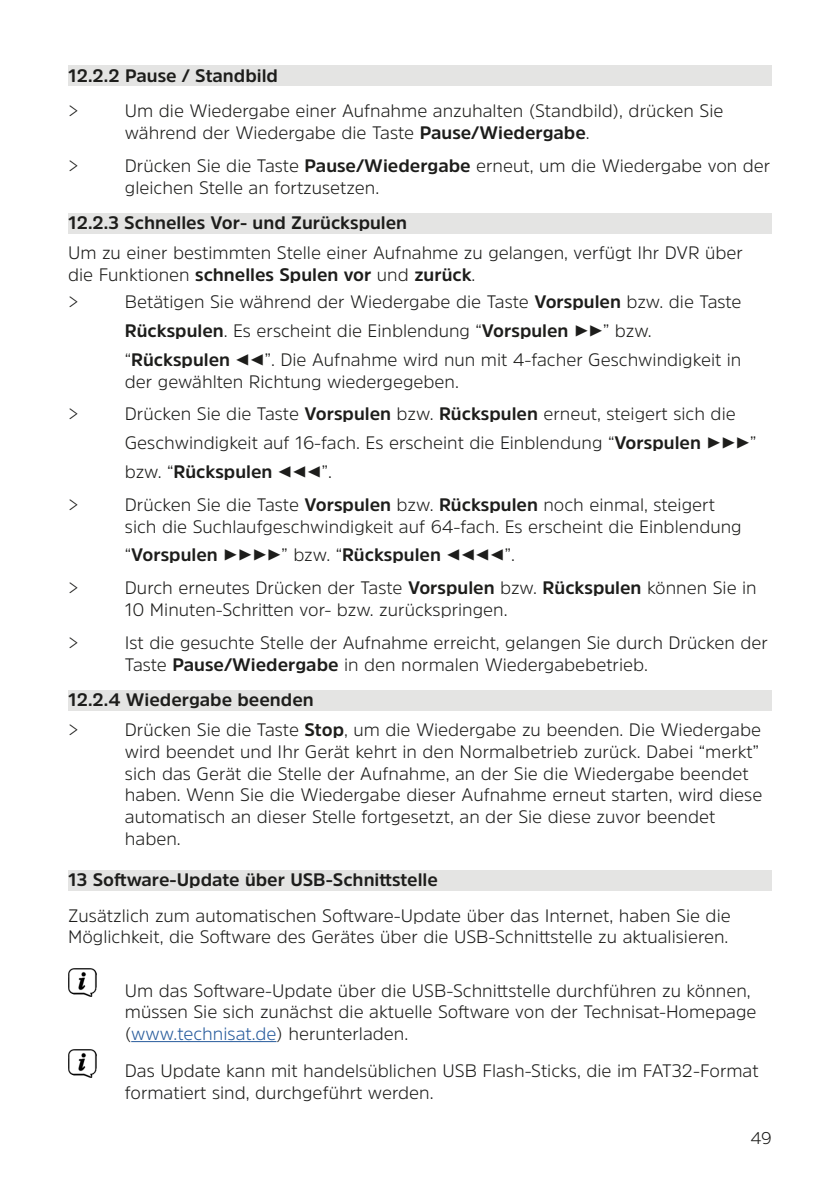
<style>
.page{position:relative;width:840px;height:1191px;background:#fff}
.page>*{position:absolute;margin:0;border:0;box-sizing:border-box;transform-origin:0 0}
.Einzug{font:300 18px/21.6px "Amsi Pro";color:#1d1d1b}
.Hinweis{font:300 18px/21.6px "Amsi Pro";color:#1d1d1b}
.Einzug-2{font:700 18px "Amsi Pro";color:#1d1d1b}
.t1{font:300 17px "Amsi Pro";color:#1d1d1b}
.s1{font-weight:700}
.s2{font-weight:300}
.s3{font-family:"Minion Pro";font-weight:400;font-size:24px}
.s4{color:#275b9c}
</style>
<div class="page">
<div style="left:68px;top:65px;width:703px;height:21px;background:#e4e4e3"></div>
<div style="left:68px;top:213px;width:703px;height:21px;background:#e4e4e3"></div>
<div style="left:68px;top:690px;width:703px;height:21px;background:#e4e4e3"></div>
<div style="left:68px;top:869px;width:703px;height:21px;background:#e4e4e3"></div>
<hr style="left:131px;top:1041px;width:145px;height:1px;background:#275b9c">
<img style="left:68px;top:968px;width:28px;height:28px">
<img style="left:68px;top:1049px;width:28px;height:28px">
<p class="Einzug-2" style="left:68px;top:63px;width:211px">12.2.2 Pause / Standbild</p>
<p class="Einzug" style="left:68px;top:100px;width:12px">&gt;</p>
<p class="Einzug" style="left:125px;top:100px;width:600px">Um die Wiedergabe einer Aufnahme anzuhalten (Standbild), drücken Sie während der Wiedergabe die Taste <span class="s1">Pause/Wiedergabe</span>.</p>
<p class="Einzug" style="left:68px;top:154px;width:12px">&gt;</p>
<p class="Einzug" style="left:125px;top:154px;width:646px">Drücken Sie die Taste <span class="s1">Pause/Wiedergabe</span> erneut, um die Wiedergabe von der gleichen Stelle an fortzusetzen.</p>
<p class="Einzug-2" style="left:68px;top:211px;width:340px">12.2.3 Schnelles Vor- und Zurückspulen</p>
<p class="Hinweis" style="left:68px;top:242px;width:676px">Um zu einer bestimmten Stelle einer Aufnahme zu gelangen, verfügt Ihr DVR über</p>
<p class="Einzug-2" style="left:68px;top:262px;width:408px"><span class="s2">die Funktionen</span> schnelles Spulen vor <span class="s2">und</span> zurück<span class="s2">.</span></p>
<p class="Einzug" style="left:68px;top:291px;width:12px">&gt;</p>
<p class="Einzug" style="left:125px;top:287px;width:618px;line-height:28.8px">Betätigen Sie während der Wiedergabe die Taste <span class="s1">Vorspulen</span> bzw. die Taste<br><span class="s1">Rückspulen</span>. Es erscheint die Einblendung “<span class="s1">Vorspulen</span> <span class="s3">▶▶</span>” bzw. “<span class="s1">Rückspulen</span> <span class="s3">◀◀</span>”. Die Aufnahme wird nun mit 4-facher Geschwindigkeit in</p>
<p class="Einzug" style="left:125px;top:370px;width:335px">der gewählten Richtung wiedergegeben.</p>
<p class="Einzug" style="left:68px;top:403px;width:12px">&gt;</p>
<p class="Einzug" style="left:125px;top:399px;width:632px;line-height:28.8px">Drücken Sie die Taste <span class="s1">Vorspulen</span> bzw. <span class="s1">Rückspulen</span> erneut, steigert sich die<br>Geschwindigkeit auf 16-fach. Es erscheint die Einblendung “<span class="s1">Vorspulen</span> <span class="s3">▶▶▶</span>” bzw. “<span class="s1">Rückspulen</span> <span class="s3">◀◀◀</span>”.</p>
<p class="Einzug" style="left:68px;top:493px;width:12px">&gt;</p>
<p class="Einzug" style="left:125px;top:493px;width:618px">Drücken Sie die Taste <span class="s1">Vorspulen</span> bzw. <span class="s1">Rückspulen</span> noch einmal, steigert sich die Suchlaufgeschwindigkeit auf 64-fach. Es erscheint die Einblendung</p>
<p class="Einzug-2" style="left:125px;top:543px;width:391px"><span class="s2">“</span>Vorspulen <span class="s3">▶▶▶▶</span><span class="s2">” bzw. “</span>Rückspulen <span class="s3">◀◀◀◀</span><span class="s2">”.</span></p>
<p class="Einzug" style="left:68px;top:577px;width:12px">&gt;</p>
<p class="Einzug" style="left:125px;top:577px;width:633px">Durch erneutes Drücken der Taste <span class="s1">Vorspulen</span> bzw. <span class="s1">Rückspulen</span> können Sie in<br>10 Minuten-Schritten vor- bzw. zurückspringen.</p>
<p class="Einzug" style="left:68px;top:631px;width:12px">&gt;</p>
<p class="Einzug" style="left:125px;top:631px;width:644px">Ist die gesuchte Stelle der Aufnahme erreicht, gelangen Sie durch Drücken der<br>Taste <span class="s1">Pause/Wiedergabe</span> in den normalen Wiedergabebetrieb.</p>
<p class="Einzug-2" style="left:68px;top:687px;width:247px">12.2.4 Wiedergabe beenden</p>
<p class="Hinweis" style="left:68px;top:719px;width:12px">&gt;</p>
<p class="Hinweis" style="left:125px;top:719px;width:638px">Drücken Sie die Taste <span class="s1">Stop</span>, um die Wiedergabe zu beenden. Die Wiedergabe wird beendet und Ihr Gerät kehrt in den Normalbetrieb zurück. Dabei “merkt” sich das Gerät die Stelle der Aufnahme, an der Sie die Wiedergabe beendet haben. Wenn Sie die Wiedergabe dieser Aufnahme erneut starten, wird diese automatisch an dieser Stelle fortgesetzt, an der Sie diese zuvor beendet haben.</p>
<p class="Einzug-2" style="left:68px;top:867px;width:371px">13 Software-Update über USB-Schnittstelle</p>
<p class="Hinweis" style="left:68px;top:904px;width:663px">Zusätzlich zum automatischen Software-Update über das Internet, haben Sie die<br>Möglichkeit, die Software des Gerätes über die USB-Schnittstelle zu aktualisieren.</p>
<p class="Hinweis" style="left:125px;top:979px;width:633px">Um das Software-Update über die USB-Schnittstelle durchführen zu können, müssen Sie sich zunächst die aktuelle Software von der Technisat-Homepage (<span class="s4">www.technisat.de</span>) herunterladen.</p>
<p class="Hinweis" style="left:125px;top:1059px;width:635px">Das Update kann mit handelsüblichen USB Flash-Sticks, die im FAT32-Format formatiert sind, durchgeführt werden.</p>
<p class="t1" style="left:750px;top:1125px;width:23px">49</p>
</div>
